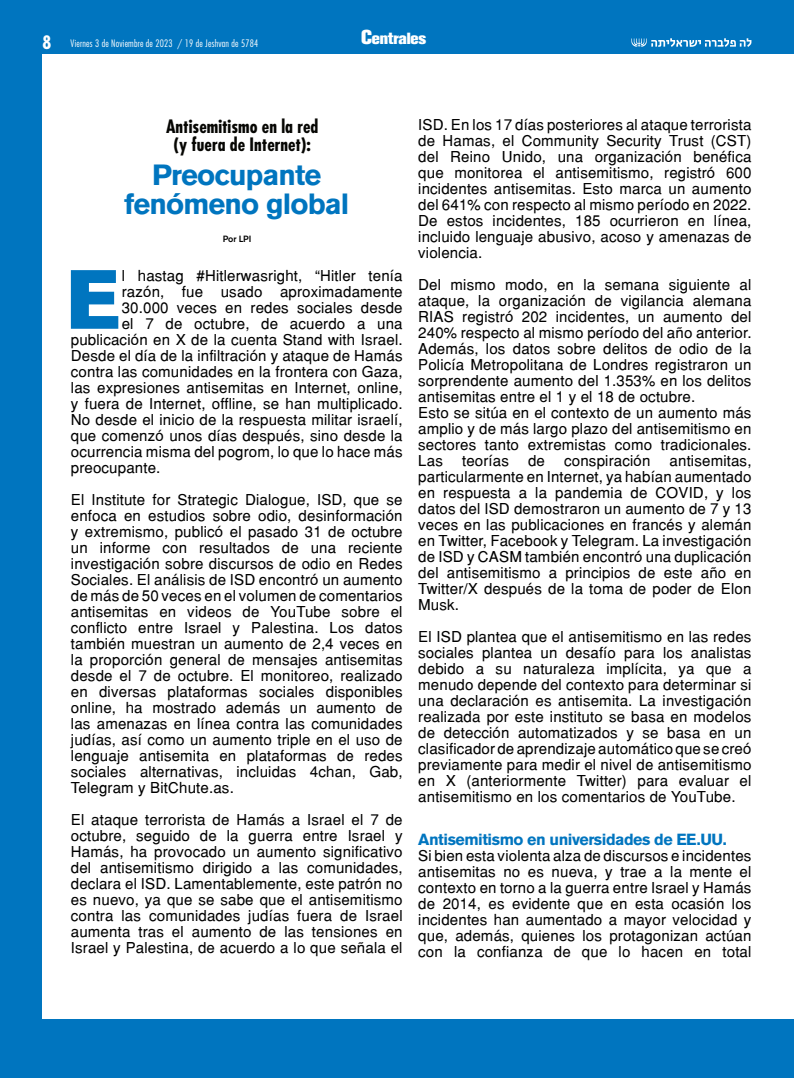
<style>
.page{position:relative;width:794px;height:1078px;background:#fff}
.page>*{position:absolute;margin:0;border:0;box-sizing:border-box;transform-origin:0 0}
.t1{font:83px "Akzidenz Grotesk BQ Super";color:#0075bf}
.t2{font:700 29px/29px "Akzidenz Grotesk BQ";letter-spacing:-.03em;color:#0075bf;text-align:center}
.t3{font:700 condensed 18px/18px "Futura Std";color:#060603;text-align:center}
.t4{font:700 condensed 18px "Futura Std";color:#fff}
.t5{font:700 16px "Akzidenz Grotesk BQ";letter-spacing:-.03em;color:#0075bf}
.t6{font:16px "Akzidenz Grotesk BQ X Bold Alt";letter-spacing:-.01em;color:#fff}
.t7{font:15px/16px "Helvetica";letter-spacing:.01em;color:#000;text-align:justify}
.t8{font:300 condensed 10px "Futura Std";letter-spacing:.02em;color:#fff}
.t9{font:500 9px "Akzidenz Grotesk BQ";letter-spacing:-.02em;color:#000}
.s1{font-size:20px}
</style>
<div class="page">
<div style="left:0;top:0;width:794px;height:1077px;background:#0075bf"></div>
<div style="left:43px;top:54px;width:751px;height:978px;background:#fff"></div>
<svg style="left:631px;top:38px;width:120px;height:9px"></svg>
<div style="left:0;top:1019px;width:794px;height:58px;background:#0075bf"></div>
<p class="t4" style="left:43px;top:31px;width:10px">8</p>
<p class="t8" style="left:70px;top:38px;width:189px">Viernes 3 de Noviembre de 2023 / 19 de Jeshvan de 5784</p>
<p class="t6" style="left:361px;top:29px;width:66px"><span class="s1">C</span>entrales</p>
<p class="t3" style="left:166px;top:118px;width:154px">Antisemitismo en la red (y fuera de Internet):</p>
<h2 class="t2" style="left:124px;top:160px;width:227px">Preocupante fenómeno global</h2>
<p class="t9" style="left:223px;top:233px;width:30px">Por LPI</p>
<h1 class="t1" style="left:67px;top:251px;width:54px">E</h1>
<p class="t7" style="left:122px;top:267px;width:282px">l hastag #Hitlerwasright, “Hitler tenía</p>
<p class="t7" style="left:122px;top:283px;width:282px">razón, fue usado aproximadamente</p>
<p class="t7" style="left:122px;top:299px;width:282px">30.000 veces en redes sociales desde</p>
<p class="t7" style="left:122px;top:315px;width:282px">el 7 de octubre, de acuerdo a una</p>
<p class="t7" style="left:71px;top:331px;width:333px">publicación en X de la cuenta Stand with Israel.</p>
<p class="t7" style="left:71px;top:347px;width:333px">Desde el día de la infiltración y ataque de Hamás</p>
<p class="t7" style="left:71px;top:363px;width:333px">contra las comunidades en la frontera con Gaza,</p>
<p class="t7" style="left:71px;top:379px;width:333px">las expresiones antisemitas en Internet, online,</p>
<p class="t7" style="left:71px;top:395px;width:333px">y fuera de Internet, offline, se han multiplicado.</p>
<p class="t7" style="left:71px;top:411px;width:333px">No desde el inicio de la respuesta militar israelí,</p>
<p class="t7" style="left:71px;top:427px;width:333px">que comenzó unos días después, sino desde la</p>
<p class="t7" style="left:71px;top:443px;width:333px">ocurrencia misma del pogrom, lo que lo hace más</p>
<p class="t7" style="left:71px;top:459px;width:91px">preocupante.</p>
<p class="t7" style="left:71px;top:491px;width:333px">El Institute for Strategic Dialogue, ISD, que se enfoca en estudios sobre odio, desinformación y extremismo, publicó el pasado 31 de octubre un informe con resultados de una reciente investigación sobre discursos de odio en Redes Sociales. El análisis de ISD encontró un aumento de más de 50 veces en el volumen de comentarios antisemitas en videos de YouTube sobre el conflicto entre Israel y Palestina. Los datos también muestran un aumento de 2,4 veces en la proporción general de mensajes antisemitas desde el 7 de octubre. El monitoreo, realizado en diversas plataformas sociales disponibles online, ha mostrado además un aumento de las amenazas en línea contra las comunidades judías, así como un aumento triple en el uso de lenguaje antisemita en plataformas de redes sociales alternativas, incluidas 4chan, Gab, Telegram y BitChute.as.</p>
<p class="t7" style="left:71px;top:811px;width:333px">El ataque terrorista de Hamás a Israel el 7 de octubre, seguido de la guerra entre Israel y Hamás, ha provocado un aumento significativo del antisemitismo dirigido a las comunidades, declara el ISD. Lamentablemente, este patrón no es nuevo, ya que se sabe que el antisemitismo contra las comunidades judías fuera de Israel aumenta tras el aumento de las tensiones en Israel y Palestina, de acuerdo a lo que señala el</p>
<p class="t7" style="left:418px;top:116px;width:335px">ISD. En los 17 días posteriores al ataque terrorista de Hamas, el Community Security Trust (CST) del Reino Unido, una organización benéfica que monitorea el antisemitismo, registró 600 incidentes antisemitas. Esto marca un aumento del 641% con respecto al mismo período en 2022.<br>De estos incidentes, 185 ocurrieron en línea, incluido lenguaje abusivo, acoso y amenazas de violencia.</p>
<p class="t7" style="left:418px;top:276px;width:335px;text-align:left">Del mismo modo, en la semana siguiente al ataque, la organización de vigilancia alemana RIAS registró 202 incidentes, un aumento del 240% respecto al mismo período del año anterior.<br>Además, los datos sobre delitos de odio de la Policía Metropolitana de Londres registraron un sorprendente aumento del 1.353% en los delitos antisemitas entre el 1 y el 18 de octubre.<br>Esto se sitúa en el contexto de un aumento más amplio y de más largo plazo del antisemitismo en sectores tanto extremistas como tradicionales.<br>Las</p>
<p class="t7" style="left:462px;top:452px;width:48px">teorías</p>
<p class="t7" style="left:528px;top:452px;width:18px">de</p>
<p class="t7" style="left:564px;top:452px;width:88px">conspiración</p>
<p class="t7" style="left:418px;top:452px;width:335px;text-indent:251px">antisemitas, particularmente en Internet, ya habían aumentado en respuesta a la pandemia de COVID, y los datos del ISD demostraron un aumento de 7 y 13 veces en las publicaciones en francés y alemán en Twitter, Facebook y Telegram. La investigación de ISD y CASM también encontró una duplicación del antisemitismo a principios de este año en Twitter/X después de la toma de poder de Elon Musk.</p>
<p class="t7" style="left:418px;top:628px;width:335px">El ISD plantea que el antisemitismo en las redes sociales plantea un desafío para los analistas debido a su naturaleza implícita, ya que a menudo depende del contexto para determinar si una declaración es antisemita. La investigación realizada por este instituto se basa en modelos de detección automatizados y se basa en un clasificador de aprendizaje automático que se creó previamente para medir el nivel de antisemitismo en X (anteriormente Twitter) para evaluar el antisemitismo en los comentarios de YouTube.</p>
<p class="t5" style="left:418px;top:830px;width:310px">Antisemitismo en universidades de EE.UU.</p>
<p class="t7" style="left:418px;top:847px;width:335px">Si bien esta violenta alza de discursos e incidentes antisemitas no es nueva, y trae a la mente el contexto en torno a la guerra entre Israel y Hamás de 2014, es evidente que en esta ocasión los incidentes han aumentado a mayor velocidad y que, además, quienes los protagonizan actúan con la confianza de que lo hacen en total</p>
</div>
